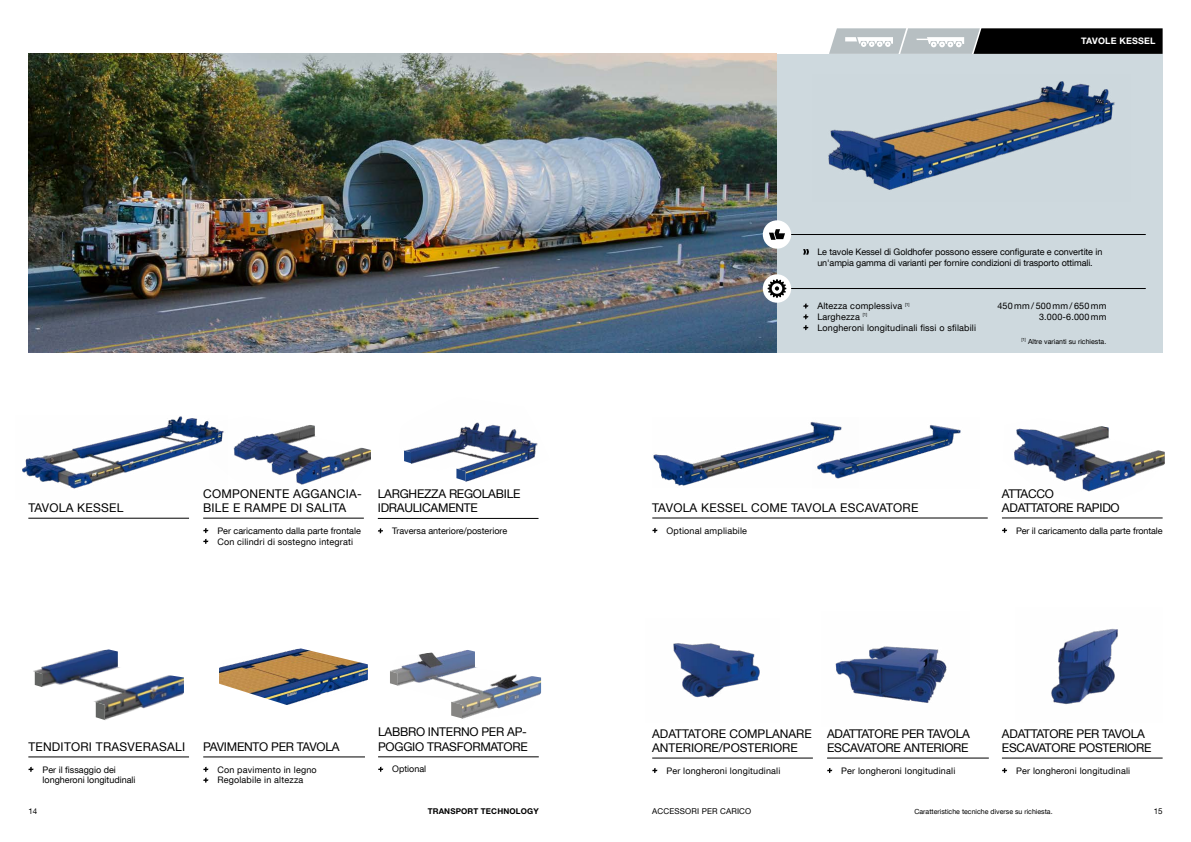
<style>
.page{position:relative;width:1191px;height:842px;background:#fff}
.page>*{position:absolute;margin:0;border:0;box-sizing:border-box;transform-origin:0 0}
.t1{font:12px/14.4px "Helvetica Neue LT Com";letter-spacing:-.02em;color:#000}
.t2{font:12px/14.4px "Helvetica Neue LT Com";letter-spacing:.02em;color:#000}
.t3{font:12px/14.4px "Helvetica Neue LT Com";color:#000}
.t4{font:9px/10.8px "Helvetica Neue LT Com";color:#000}
.t5{font:9px/10.8px "Helvetica Neue LT Com";letter-spacing:.02em;color:#000}
.t6{font:700 9px "Helvetica Neue LT Com";letter-spacing:.02em;color:#fff}
.t7{font:8px "Helvetica Neue LT Com";letter-spacing:.02em;color:#000}
.t8{font:700 8px "Helvetica Neue LT Com";letter-spacing:.02em;color:#000}
.t9{font:7px "Helvetica Neue LT Com";color:#000}
.t10{font:4.2px "Helvetica Neue LT Com";color:#000}
</style>
<div class="page">
<div style="left:776px;top:54px;width:386px;height:298px;background:#ced9de"></div>
<img style="left:28px;top:54px;width:748px;height:298px">
<svg style="left:829px;top:28px;width:333px;height:26px;background:#5b5d5e"></svg>
<svg style="left:803px;top:249px;width:6px;height:6px"></svg>
<hr style="left:777px;top:288px;width:368px;height:1px;background:#000">
<hr style="left:777px;top:234px;width:368px;height:1px;background:#000">
<svg style="left:803px;top:303px;width:5px;height:16px"></svg>
<svg style="left:803px;top:325px;width:5px;height:5px"></svg>
<div style="left:763px;top:220px;width:28px;height:29px;background:#fff;border-radius:50%"></div>
<svg style="left:769px;top:229px;width:16px;height:11px"></svg>
<div style="left:763px;top:274px;width:28px;height:29px;background:#fff;border-radius:50%"></div>
<svg style="left:767px;top:279px;width:19px;height:19px"></svg>
<img style="left:828px;top:81px;width:287px;height:109px">
<img style="left:22px;top:416px;width:186px;height:73px">
<hr style="left:28px;top:518px;width:161px;height:1px;background:#000">
<hr style="left:652px;top:758px;width:161px;height:1px;background:#000">
<svg style="left:652px;top:768px;width:5px;height:5px"></svg>
<hr style="left:28px;top:756px;width:161px;height:1px;background:#000">
<svg style="left:28px;top:767px;width:6px;height:5px"></svg>
<hr style="left:827px;top:758px;width:161px;height:1px;background:#000">
<svg style="left:827px;top:768px;width:5px;height:5px"></svg>
<hr style="left:203px;top:756px;width:162px;height:1px;background:#000">
<svg style="left:203px;top:767px;width:5px;height:16px"></svg>
<img style="left:859px;top:425px;width:102px;height:48px">
<img style="left:653px;top:422px;width:206px;height:64px">
<hr style="left:652px;top:518px;width:335px;height:1px;background:#000">
<svg style="left:652px;top:528px;width:5px;height:5px"></svg>
<hr style="left:1002px;top:758px;width:160px;height:1px;background:#000">
<svg style="left:1002px;top:768px;width:5px;height:5px"></svg>
<hr style="left:378px;top:756px;width:161px;height:1px;background:#000">
<svg style="left:378px;top:767px;width:5px;height:5px"></svg>
<img style="left:673px;top:643px;width:87px;height:55px">
<img style="left:835px;top:646px;width:112px;height:57px">
<img style="left:1051px;top:628px;width:67px;height:76px">
<hr style="left:1002px;top:518px;width:160px;height:1px;background:#000">
<svg style="left:1002px;top:528px;width:5px;height:5px"></svg>
<img style="left:1014px;top:426px;width:150px;height:66px">
<hr style="left:203px;top:518px;width:161px;height:1px;background:#000">
<svg style="left:203px;top:528px;width:5px;height:5px"></svg>
<svg style="left:203px;top:539px;width:5px;height:5px"></svg>
<img style="left:208px;top:421px;width:163px;height:64px">
<hr style="left:378px;top:518px;width:160px;height:1px;background:#000">
<svg style="left:378px;top:528px;width:5px;height:5px"></svg>
<img style="left:404px;top:422px;width:134px;height:60px">
<svg style="left:456px;top:469px;width:9px;height:12px"></svg>
<svg style="left:404px;top:451px;width:7px;height:12px"></svg>
<img style="left:33px;top:649px;width:151px;height:71px">
<svg style="left:96px;top:702px;width:9px;height:18px"></svg>
<svg style="left:35px;top:672px;width:7px;height:15px"></svg>
<img style="left:390px;top:650px;width:151px;height:69px">
<svg style="left:451px;top:702px;width:11px;height:16px"></svg>
<svg style="left:390px;top:671px;width:7px;height:14px"></svg>
<img style="left:219px;top:648px;width:149px;height:57px">
<p class="t6" style="left:1081px;top:35px;width:76px">TAVOLE KESSEL</p>
<p class="t4" style="left:817px;top:246px;width:286px">Le tavole Kessel di Goldhofer possono essere configurate e convertite in un'ampia gamma di varianti per fornire condizioni di trasporto ottimali.</p>
<p class="t5" style="left:817px;top:300px;width:94px">Altezza complessiva <sup>[1]</sup></p>
<p class="t5" style="left:997px;top:300px;width:111px">450 mm / 500 mm / 650 mm</p>
<p class="t5" style="left:817px;top:311px;width:51px">Larghezza <sup>[1]</sup></p>
<p class="t4" style="left:1039px;top:311px;width:69px">3.000-6.000 mm</p>
<p class="t5" style="left:817px;top:322px;width:160px">Longheroni longitudinali fissi o sfilabili</p>
<h1 class="t2" style="left:28px;top:500px;width:97px">TAVOLA KESSEL</h1>
<h1 class="t2" style="left:203px;top:486px;width:160px">COMPONENTE AGGANCIA-<br>BILE E RAMPE DI SALITA</h1>
<p class="t4" style="left:217px;top:525px;width:145px">Per caricamento dalla parte frontale<br>Con cilindri di sostegno integrati</p>
<h1 class="t1" style="left:378px;top:486px;width:144px">LARGHEZZA REGOLABILE<br>IDRAULICAMENTE</h1>
<p class="t4" style="left:392px;top:525px;width:117px">Traversa anteriore/posteriore</p>
<h1 class="t2" style="left:28px;top:739px;width:158px">TENDITORI TRASVERASALI</h1>
<p class="t4" style="left:43px;top:764px;width:95px">Per il fissaggio dei longheroni longitudinali</p>
<h1 class="t1" style="left:203px;top:739px;width:138px">PAVIMENTO PER TAVOLA</h1>
<p class="t5" style="left:217px;top:764px;width:101px">Con pavimento in legno<br>Regolabile in altezza</p>
<h1 class="t1" style="left:378px;top:725px;width:151px">LABBRO INTERNO PER AP-<br>POGGIO TRASFORMATORE</h1>
<p class="t4" style="left:392px;top:764px;width:36px">Optional</p>
<h1 class="t2" style="left:652px;top:500px;width:268px">TAVOLA KESSEL COME TAVOLA ESCAVATORE</h1>
<p class="t5" style="left:666px;top:525px;width:82px">Optional ampliabile</p>
<p class="t10" style="left:1021px;top:336px;width:6px">[1]</p>
<p class="t9" style="left:1028px;top:337px;width:80px">Altre varianti su richiesta.</p>
<h1 class="t1" style="left:1002px;top:486px;width:119px">ATTACCO<br>ADATTATORE RAPIDO</h1>
<p class="t4" style="left:1016px;top:525px;width:148px">Per il caricamento dalla parte frontale</p>
<h1 class="t3" style="left:652px;top:726px;width:161px">ADATTATORE COMPLANARE<br>ANTERIORE/POSTERIORE</h1>
<p class="t5" style="left:666px;top:765px;width:116px">Per longheroni longitudinali</p>
<h1 class="t1" style="left:827px;top:726px;width:144px">ADATTATORE PER TAVOLA<br>ESCAVATORE ANTERIORE</h1>
<p class="t5" style="left:841px;top:765px;width:116px">Per longheroni longitudinali</p>
<h1 class="t1" style="left:1002px;top:726px;width:151px">ADATTATORE PER TAVOLA<br>ESCAVATORE POSTERIORE</h1>
<p class="t5" style="left:1016px;top:765px;width:116px">Per longheroni longitudinali</p>
<p class="t7" style="left:28px;top:806px;width:10px">14</p>
<p class="t8" style="left:428px;top:806px;width:113px">TRANSPORT TECHNOLOGY</p>
<p class="t7" style="left:1153px;top:806px;width:10px">15</p>
<p class="t7" style="left:652px;top:806px;width:101px">ACCESSORI PER CARICO</p>
<p class="t9" style="left:914px;top:807px;width:140px">Caratteristiche tecniche diverse su richiesta.</p>
</div>
